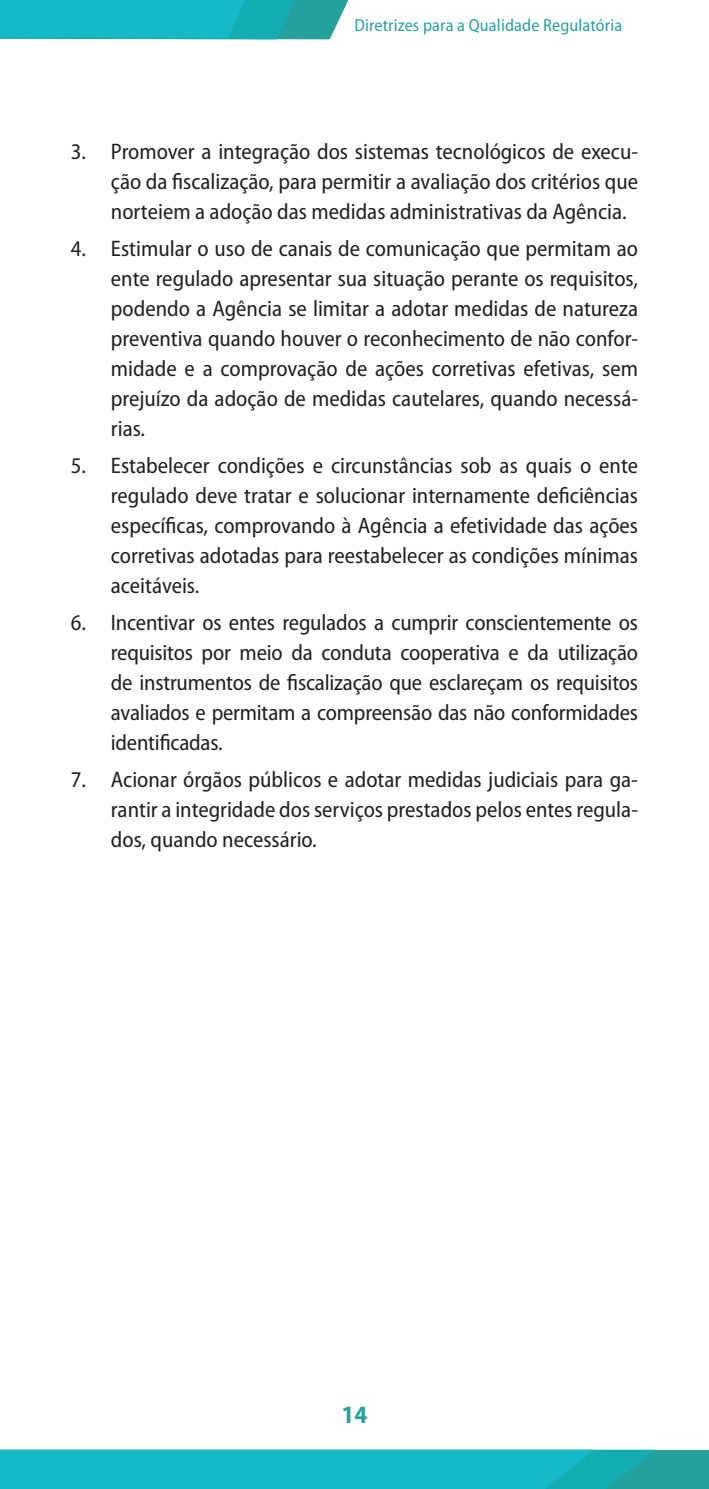
<style>
.page{position:relative;width:709px;height:1489px;background:#fff}
.page>*{position:absolute;margin:0;border:0;box-sizing:border-box;transform-origin:0 0}
.t1{font:700 semi-condensed 25px "Myriad Pro";color:#28a1a0}
.t2{font:semi-condensed 22.5px/30px "Myriad Pro";color:#231f20;text-align:justify}
.t3{font:semi-condensed 17.5px "Myriad Pro";letter-spacing:.01em;color:#28a1a0}
</style>
<div class="page">
<div style="left:0;top:1449px;width:709px;height:39px;background:#24a19f"></div>
<svg style="left:0;top:1449px;width:655px;height:39px;background:#18b7c5"></svg>
<svg style="left:0;top:0;width:349px;height:39px;background:#1db5bf"></svg>
<hr style="left:708px;top:0;width:1px;height:1488px;background:#d1d2d4">
<p class="t3" style="left:354px;top:14px;width:269px">Diretrizes para a Qualidade Regulatória</p>
<p class="t2" style="left:111px;top:136px;width:528px;text-indent:-40px">3. Promover a integração dos sistemas tecnológicos de execu&shy;ção da fiscalização, para permitir a avaliação dos critérios que norteiem a adoção das medidas administrativas da Agência.</p>
<p class="t2" style="left:111px;top:233px;width:528px;text-indent:-40px">4. Estimular o uso de canais de comunicação que permitam ao ente regulado apresentar sua situação perante os requisitos, podendo a Agência se limitar a adotar medidas de natureza preventiva quando houver o reconhecimento de não confor&shy;midade e a comprovação de ações corretivas efetivas, sem prejuízo da adoção de medidas cautelares, quando necessá&shy;rias.</p>
<p class="t2" style="left:111px;top:450px;width:528px;text-indent:-40px">5. Estabelecer condições e circunstâncias sob as quais o ente regulado deve tratar e solucionar internamente deficiências específicas, comprovando à Agência a efetividade das ações corretivas adotadas para reestabelecer as condições mínimas aceitáveis.</p>
<p class="t2" style="left:111px;top:607px;width:528px;text-indent:-40px">6. Incentivar os entes regulados a cumprir conscientemente os requisitos por meio da conduta cooperativa e da utilização de instrumentos de fiscalização que esclareçam os requisitos avaliados e permitam a compreensão das não conformidades identificadas.</p>
<p class="t2" style="left:111px;top:764px;width:528px;text-indent:-40px">7. Acionar órgãos públicos e adotar medidas judiciais para ga&shy;rantir a integridade dos serviços prestados pelos entes regula&shy;dos, quando necessário.</p>
<p class="t1" style="left:341px;top:1398px;width:28px">14</p>
</div>
